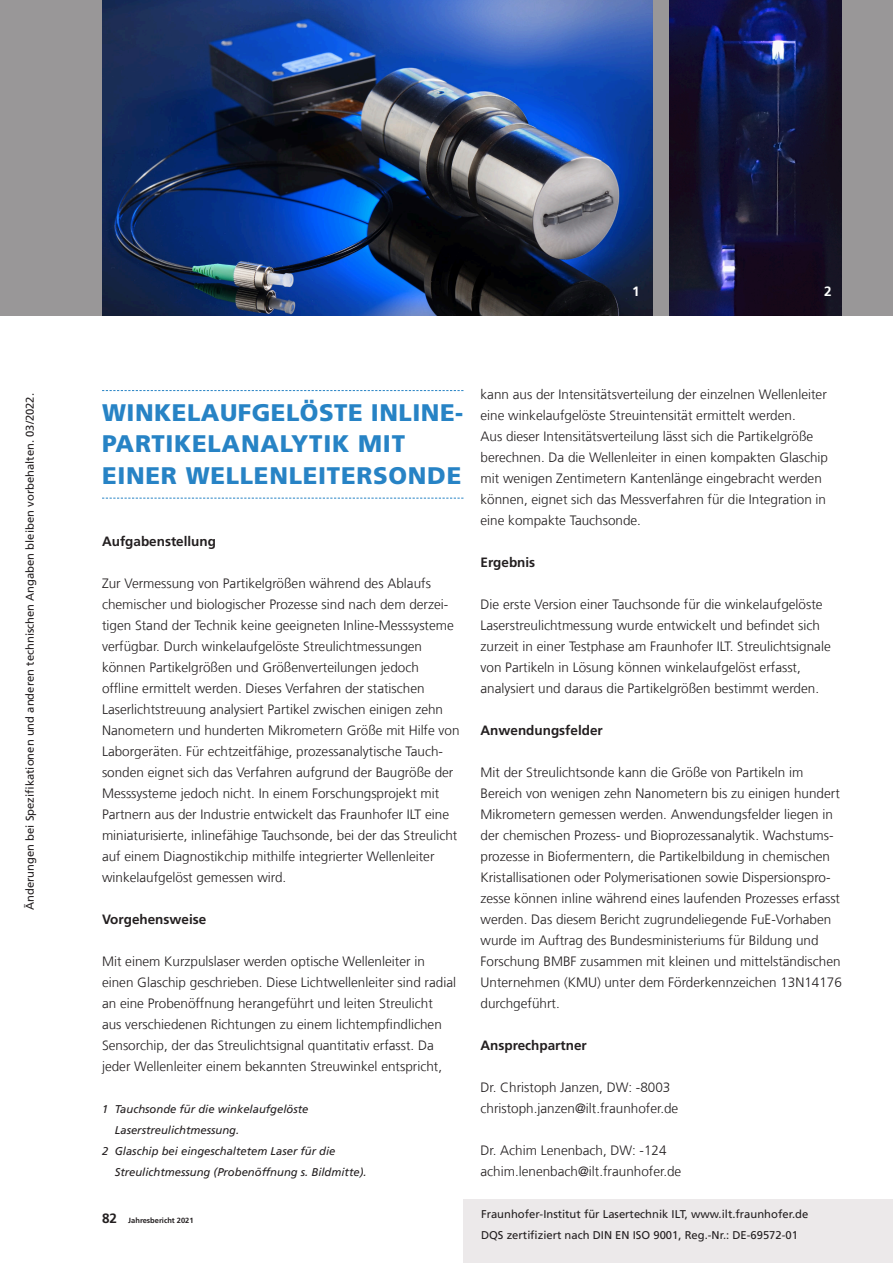
<style>
.page{position:relative;width:893px;height:1263px;background:#fff}
.page>*{position:absolute;margin:0;border:0;box-sizing:border-box;transform-origin:0 0}
.t1{font:900 24px/31.5px "Frutiger LT Com";letter-spacing:.03em;color:#2783c5}
.t2{font:300 13.5px/21px "Frutiger LT Com";color:#231f20}
.t3{font:700 13.5px "Frutiger LT Com";color:#231f20}
.t4{font:700 13.5px "Frutiger LT Com";color:#fff}
.t5{font:11.25px/21px "Frutiger LT Com";color:#231f20}
.t6{font:italic 11.25px "Frutiger LT Com";color:#231f20}
.t7{font:700 7.5px "Frutiger LT Com";color:#231f20}
.s1{font-size:13.5px}
</style>
<div class="page">
<div style="left:463px;top:1199px;width:430px;height:64px;background:#ece9ea"></div>
<div style="left:0;top:0;width:893px;height:315px;background:#999798"></div>
<img style="left:102px;top:0;width:551px;height:315px">
<img style="left:670px;top:0;width:172px;height:315px">
<svg style="left:102px;top:390px;width:361px;height:1px"></svg>
<svg style="left:102px;top:498px;width:361px;height:1px"></svg>
<p class="t5" style="left:20px;top:910px;width:518px;rotate:-90deg">Änderungen bei Spezifikationen und anderen technischen Angaben bleiben vorbehalten. 03/2022.</p>
<p class="t4" style="left:632px;top:284px;width:9px">1</p>
<p class="t4" style="left:824px;top:284px;width:9px">2</p>
<h1 class="t1" style="left:102px;top:397px;width:363px">WINKELAUFGELÖSTE INLINE-<br>PARTIKELANALYTIK MIT<br>EINER WELLENLEITERSONDE</h1>
<p class="t3" style="left:102px;top:533px;width:116px">Aufgabenstellung</p>
<p class="t2" style="left:102px;top:573px;width:359px">Zur Vermessung von Partikelgrößen während des Ablaufs chemischer und biologischer Prozesse sind nach dem derzei&shy;tigen Stand der Technik keine geeigneten Inline-Messsysteme verfügbar. Durch winkelaufgelöste Streulichtmessungen können Partikelgrößen und Größenverteilungen jedoch<br>offline ermittelt werden. Dieses Verfahren der statischen Laserlichtstreuung analysiert Partikel zwischen einigen zehn Nanometern und hunderten Mikrometern Größe mit Hilfe von Laborgeräten. Für echtzeitfähige, prozessanalytische Tauch&shy;sonden eignet sich das Verfahren aufgrund der Baugröße der Messsysteme jedoch nicht. In einem Forschungsprojekt mit Partnern aus der Industrie entwickelt das Fraunhofer ILT eine miniaturisierte, inlinefähige Tauchsonde, bei der das Streulicht auf einem Diagnostikchip mithilfe integrierter Wellenleiter winkelaufgelöst gemessen wird.</p>
<p class="t3" style="left:102px;top:911px;width:106px">Vorgehensweise</p>
<p class="t2" style="left:102px;top:951px;width:356px">Mit einem Kurzpulslaser werden optische Wellenleiter in einen Glaschip geschrieben. Diese Lichtwellenleiter sind radial an eine Probenöffnung herangeführt und leiten Streulicht<br>aus verschiedenen Richtungen zu einem lichtempfindlichen Sensorchip, der das Streulichtsignal quantitativ erfasst. Da jeder Wellenleiter einem bekannten Streuwinkel entspricht,</p>
<p class="t6" style="left:102px;top:1103px;width:208px">1 Tauchsonde für die winkelaufgelöste</p>
<p class="t6" style="left:115px;top:1124px;width:126px">Laserstreulichtmessung.</p>
<p class="t6" style="left:102px;top:1145px;width:235px">2 Glaschip bei eingeschaltetem Laser für die</p>
<p class="t6" style="left:115px;top:1166px;width:253px">Streulichtmessung (Probenöffnung s. Bildmitte).</p>
<p class="t2" style="left:480px;top:384px;width:349px">kann aus der Intensitätsverteilung der einzelnen Wellenleiter eine winkelaufgelöste Streuintensität ermittelt werden.<br>Aus dieser Intensitätsverteilung lässt sich die Partikelgröße berechnen. Da die Wellenleiter in einen kompakten Glaschip mit wenigen Zentimetern Kantenlänge eingebracht werden können, eignet sich das Messverfahren für die Integration in eine kompakte Tauchsonde.</p>
<p class="t3" style="left:480px;top:555px;width:56px">Ergebnis</p>
<p class="t2" style="left:480px;top:594px;width:352px">Die erste Version einer Tauchsonde für die winkelaufgelöste Laserstreulichtmessung wurde entwickelt und befindet sich zurzeit in einer Testphase am Fraunhofer ILT. Streulichtsignale von Partikeln in Lösung können winkelaufgelöst erfasst, analysiert und daraus die Partikelgrößen bestimmt werden.</p>
<p class="t3" style="left:480px;top:723px;width:124px">Anwendungsfelder</p>
<p class="t2" style="left:480px;top:762px;width:363px">Mit der Streulichtsonde kann die Größe von Partikeln im Bereich von wenigen zehn Nanometern bis zu einigen hundert Mikrometern gemessen werden. Anwendungsfelder liegen in der chemischen Prozess- und Bioprozessanalytik. Wachstums&shy;prozesse in Biofermentern, die Partikelbildung in chemischen Kristallisationen oder Polymerisationen sowie Dispersionspro&shy;zesse können inline während eines laufenden Prozesses erfasst werden. Das diesem Bericht zugrundeliegende FuE-Vorhaben wurde im Auftrag des Bundesministeriums für Bildung und Forschung BMBF zusammen mit kleinen und mittelständischen Unternehmen (KMU) unter dem Förderkennzeichen 13N14176 durchgeführt.</p>
<p class="t3" style="left:480px;top:1038px;width:108px">Ansprechpartner</p>
<p class="t2" style="left:480px;top:1077px;width:199px">Dr. Christoph Janzen, DW: -8003 christoph.janzen@ilt.fraunhofer.de</p>
<p class="t2" style="left:480px;top:1140px;width:202px">Dr. Achim Lenenbach, DW: -124 achim.lenenbach@ilt.fraunhofer.de</p>
<p class="t7" style="left:102px;top:1216px;width:93px"><span class="s1">82</span> Jahresbericht 2021</p>
<p class="t5" style="left:481px;top:1204px;width:329px">Fraunhofer-Institut für Lasertechnik ILT, www.ilt.fraunhofer.de<br>DQS zertifiziert nach DIN EN ISO 9001, Reg.-Nr.: DE-69572-01</p>
</div>
